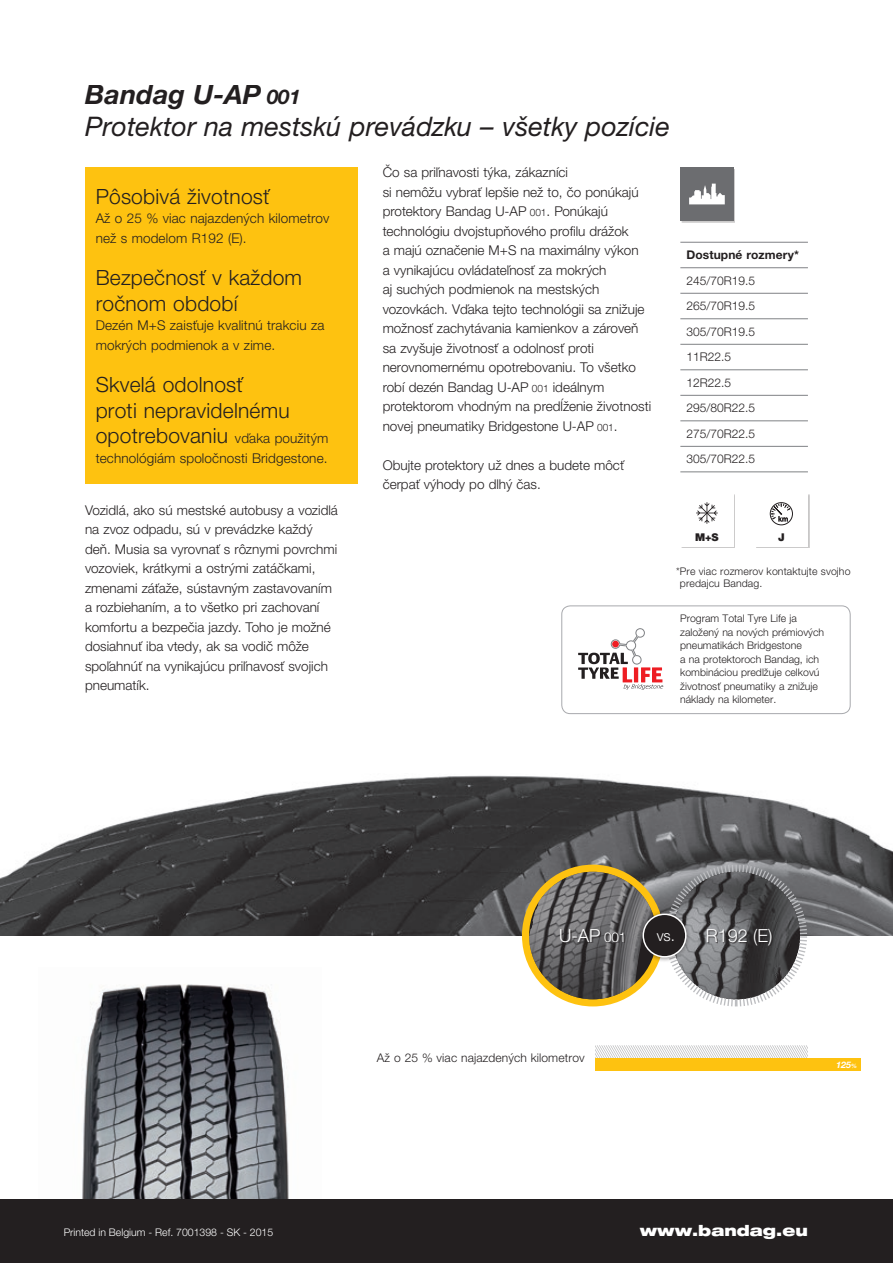
<style>
.page{position:relative;width:893px;height:1263px;background:#fff}
.page>*{position:absolute;margin:0;border:0;box-sizing:border-box;transform-origin:0 0}
.t1{font:italic 27px/31.5px "Helvetica Neue LTW1 G";color:#231f20}
.t2{font:300 21px/25.5px "Helvetica Neue LTW1 G";letter-spacing:.01em;color:#231f20}
.t3{font:300 18px "Helvetica Neue LTW1 G";color:#fff}
.t4{font:900 expanded 15px "Helvetica Neue LT Std";color:#fff}
.t5{font:300 15px "Helvetica Neue LTW1 G";color:#fff}
.t6{font:300 13.5px/19.5px "Helvetica Neue LTW1 G";color:#231f20}
.t7{font:300 12px/25.5px "Helvetica Neue LTW1 G";color:#231f20}
.t8{font:700 12px "Helvetica Neue LTW1 G";letter-spacing:.01em;color:#231f20}
.t9{font:900 10.65px "Helvetica Neue LTW1 G";color:#231f20}
.t10{font:300 10.5px/13.5px "Helvetica Neue LTW1 G";color:#231f20}
.t11{font:300 10.5px "Helvetica Neue LTW1 G";color:#fff}
.t12{font:italic 700 9px "Helvetica Neue LTW1 G";color:#fff}
.s1{font-weight:700}
.s2{font-weight:700;font-size:20.25px}
.s3{font-size:13.5px}
.s4{font-size:10.2px}
.s5{font-size:6px}
</style>
<div class="page">
<img style="left:82px;top:984px;width:207px;height:215px">
<img style="left:0;top:775px;width:893px;height:160px">
<svg style="left:595px;top:1045px;width:213px;height:13px"></svg>
<div style="left:595px;top:1058px;width:266px;height:13px;background:#fec210"></div>
<div style="left:522px;top:865px;width:142px;height:141px;border:7px solid #fec210;border-radius:50%"></div>
<svg style="left:664px;top:863px;width:144px;height:144px"></svg>
<div style="left:0;top:1199px;width:893px;height:64px;background:#231f20"></div>
<div style="left:708px;top:930px;width:64px;height:16px;background:#231f20;opacity:.75"></div>
<hr style="left:680px;top:242px;width:128px;height:1px;background:#808285">
<hr style="left:680px;top:267px;width:128px;height:1px;background:#808285">
<hr style="left:680px;top:293px;width:128px;height:1px;background:#808285">
<hr style="left:680px;top:318px;width:128px;height:1px;background:#808285">
<hr style="left:680px;top:344px;width:128px;height:1px;background:#808285">
<hr style="left:680px;top:369px;width:128px;height:1px;background:#808285">
<hr style="left:680px;top:395px;width:128px;height:1px;background:#808285">
<hr style="left:680px;top:420px;width:128px;height:1px;background:#808285">
<hr style="left:680px;top:446px;width:128px;height:1px;background:#808285">
<hr style="left:680px;top:471px;width:128px;height:1px;background:#808285">
<div style="left:682px;top:169px;width:53px;height:53px;background:#6c6d70"></div>
<div style="left:680px;top:167px;width:53px;height:54px;background:#6c6d70"></div>
<svg style="left:689px;top:184px;width:36px;height:20px"></svg>
<svg style="left:696px;top:502px;width:22px;height:22px"></svg>
<svg style="left:770px;top:503px;width:22px;height:22px"></svg>
<div style="left:770px;top:502px;width:23px;height:23px;border:1px solid #231f20;border-radius:50%"></div>
<svg style="left:770px;top:503px;width:21px;height:18px"></svg>
<img style="left:529px;top:872px;width:128px;height:127px">
<div style="left:638px;top:909px;width:53px;height:53px;background:#231f20;opacity:.5"></div>
<div style="left:643px;top:914px;width:43px;height:43px;background:#231f20;border-radius:50%"></div>
<div style="left:642px;top:913px;width:44px;height:44px;border:2px solid #fff;border-radius:50%"></div>
<div style="left:561px;top:930px;width:63px;height:13px;background:#231f20;opacity:.75"></div>
<div style="left:85px;top:167px;width:272px;height:317px;background:#fec210"></div>
<svg style="left:578px;top:628px;width:85px;height:62px"></svg>
<div style="left:612px;top:641px;width:7px;height:6px;background:#ee1d23;border-radius:50%"></div>
<div style="left:561px;top:605px;width:289px;height:109px;border:1px solid #a8a9ad;border-radius:9px"></div>
<h1 class="t1" style="left:85px;top:79px;width:586px"><span class="s1">Bandag U-AP</span> <span class="s2">001<br></span>Protektor na mestskú prevádzku – všetky pozície</h1>
<h2 class="t2" style="left:96px;top:183px;width:175px">Pôsobivá životnosť</h2>
<p class="t6" style="left:96px;top:209px;width:235px">Až o 25 % viac najazdených kilometrov než s modelom R192 (E).</p>
<h2 class="t2" style="left:96px;top:265px;width:208px">Bezpečnosť v každom ročnom období</h2>
<p class="t6" style="left:96px;top:316px;width:230px">Dezén M+S zaisťuje kvalitnú trakciu za mokrých podmienok a v zime.</p>
<h2 class="t2" style="left:96px;top:372px;width:234px">Skvelá odolnosť<br>proti nepravidelnému opotrebovaniu <span class="s3">vďaka použitým</span></h2>
<p class="t6" style="left:96px;top:448px;width:233px">technológiám spoločnosti Bridgestone.</p>
<p class="t6" style="left:383px;top:162px;width:270px">Čo sa priľnavosti týka, zákazníci<br>si nemôžu vybrať lepšie než to, čo ponúkajú protektory Bandag U-AP <span class="s4">001</span>. Ponúkajú technológiu dvojstupňového profilu drážok<br>a majú označenie M+S na maximálny výkon<br>a vynikajúcu ovládateľnosť za mokrých<br>aj suchých podmienok na mestských vozovkách. Vďaka tejto technológii sa znižuje možnosť zachytávania kamienkov a zároveň sa zvyšuje životnosť a odolnosť proti nerovnomernému opotrebovaniu. To všetko robí dezén Bandag U-AP <span class="s4">001</span> ideálnym protektorom vhodným na predĺženie životnosti novej pneumatiky Bridgestone U-AP <span class="s4">001</span>.</p>
<p class="t6" style="left:383px;top:455px;width:243px">Obujte protektory už dnes a budete môcť čerpať výhody po dlhý čas.</p>
<p class="t8" style="left:686px;top:247px;width:114px">Dostupné rozmery*</p>
<p class="t7" style="left:686px;top:268px;width:70px">245/70R19.5<br>265/70R19.5<br>305/70R19.5<br>11R22.5<br>12R22.5<br>295/80R22.5<br>275/70R22.5<br>305/70R22.5</p>
<p class="t6" style="left:85px;top:500px;width:254px">Vozidlá, ako sú mestské autobusy a vozidlá na zvoz odpadu, sú v prevádzke každý deň. Musia sa vyrovnať s rôznymi povrchmi vozoviek, krátkymi a ostrými zatáčkami, zmenami záťaže, sústavným zastavovaním a rozbiehaním, a to všetko pri zachovaní komfortu a bezpečia jazdy. Toho je možné dosiahnuť iba vtedy, ak sa vodič môže spoľahnúť na vynikajúcu priľnavosť svojich pneumatík.</p>
<p class="t9" style="left:695px;top:531px;width:25px">M+S</p>
<p class="t9" style="left:778px;top:531px;width:8px">J</p>
<p class="t10" style="left:680px;top:565px;width:172px;line-height:12px;text-indent:-4px">*Pre viac rozmerov kontaktujte svojho predajcu Bandag.</p>
<p class="t10" style="left:680px;top:612px;width:146px">Program Total Tyre Life ja založený na nových prémiových pneumatikách Bridgestone<br>a na protektoroch Bandag, ich kombináciou predlžuje celkovú životnosť pneumatiky a znižuje náklady na kilometer.</p>
<p class="t11" style="left:64px;top:1226px;width:211px">Printed in Belgium - Ref. 7001398 - SK - 2015</p>
<h3 class="t3" style="left:559px;top:924px;width:69px">U-AP <span class="s3">001</span></h3>
<p class="t5" style="left:657px;top:926px;width:20px">vs.</p>
<h3 class="t3" style="left:706px;top:924px;width:68px">R192 (E)</h3>
<p class="t7" style="left:377px;top:1045px;width:209px">Až o 25 % viac najazdených kilometrov</p>
<p class="t12" style="left:836px;top:1059px;width:22px">125<span class="s5">%</span></p>
<p class="t4" style="left:640px;top:1221px;width:170px">www.bandag.eu</p>
</div>
